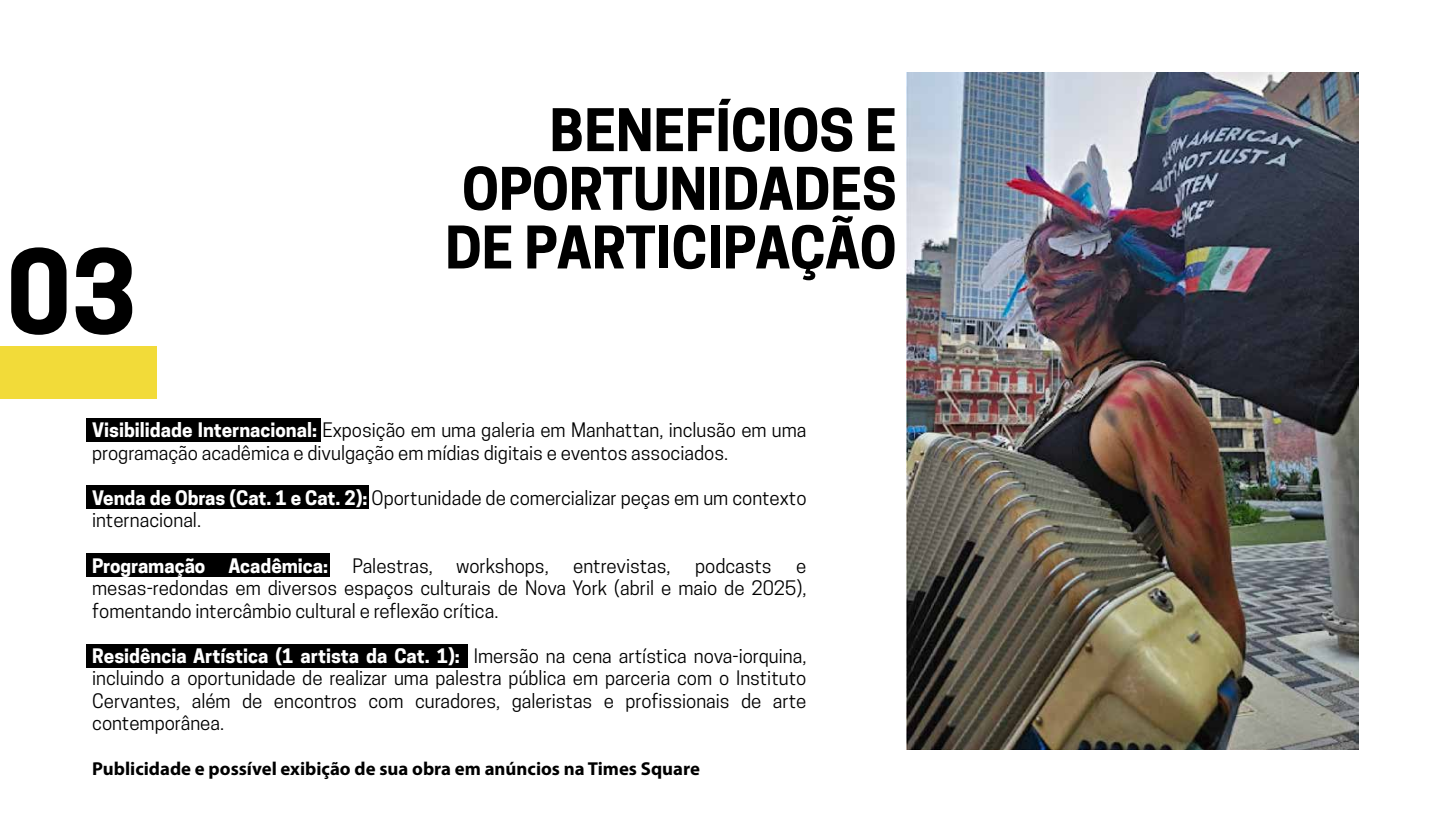
<style>
.page{position:relative;width:1454px;height:816px;background:#fff}
.page>*{position:absolute;margin:0;border:0;box-sizing:border-box;transform-origin:0 0}
.t1{font:700 108.38px "Cooper Hewitt";color:#000}
.t2{font:700 55px/58.6px "Cooper Hewitt";color:#000;text-align:right}
.t3{font:18.75px/22.5px "Cooper Hewitt";color:#000}
.t4{font:700 18.75px "Myriad Pro";color:#000}
.t5{font:700 18.75px "Cooper Hewitt";color:#fff}
.s1{font-weight:700;color:#fff}
</style>
<div class="page">
<div style="left:86px;top:485px;width:283px;height:24px;background:#000"></div>
<div style="left:86px;top:418px;width:234px;height:24px;background:#000"></div>
<div style="left:86px;top:553px;width:244px;height:23px;background:#000"></div>
<div style="left:86px;top:643px;width:381px;height:24px;background:#000"></div>
<img style="left:906px;top:72px;width:451px;height:677px">
<div style="left:0;top:346px;width:156px;height:53px;background:#f2db39"></div>
<h1 class="t1" style="left:6px;top:228px;width:132px">03</h1>
<h2 class="t2" style="left:445px;top:101px;width:453px">BENEFÍCIOS E<br>OPORTUNIDADES<br>DE PARTICIPAÇÃO</h2>
<p class="t3" style="left:92px;top:419px;width:715px"><span class="s1">Visibilidade Internacional:</span> Exposição em uma galeria em Manhattan, inclusão em uma programação acadêmica e divulgação em mídias digitais e eventos associados.</p>
<p class="t3" style="left:92px;top:486px;width:715px"><span class="s1">Venda de Obras (Cat. 1 e Cat. 2):</span> Oportunidade de comercializar peças em um contexto internacional.</p>
<p class="t5" style="left:92px;top:554px;width:237px">Programação Acadêmica:</p>
<p class="t3" style="left:352px;top:554px;width:198px">Palestras, workshops,</p>
<p class="t3" style="left:573px;top:554px;width:99px">entrevistas,</p>
<p class="t3" style="left:695px;top:554px;width:78px">podcasts</p>
<p class="t3" style="left:92px;top:554px;width:715px;text-align:justify;text-indent:704px">e mesas-redondas em diversos espaços culturais de Nova York (abril e maio de 2025), fomentando intercâmbio cultural e reflexão crítica.</p>
<p class="t3" style="left:92px;top:644px;width:715px;text-align:justify"><span class="s1">Residência Artística (1 artista da Cat. 1):</span> Imersão na cena artística nova-iorquina, incluindo a oportunidade de realizar uma palestra pública em parceria com o Instituto Cervantes, além de encontros com curadores, galeristas e profissionais de arte contemporânea.</p>
<p class="t4" style="left:92px;top:758px;width:609px">Publicidade e possível exibição de sua obra em anúncios na Times Square</p>
</div>
